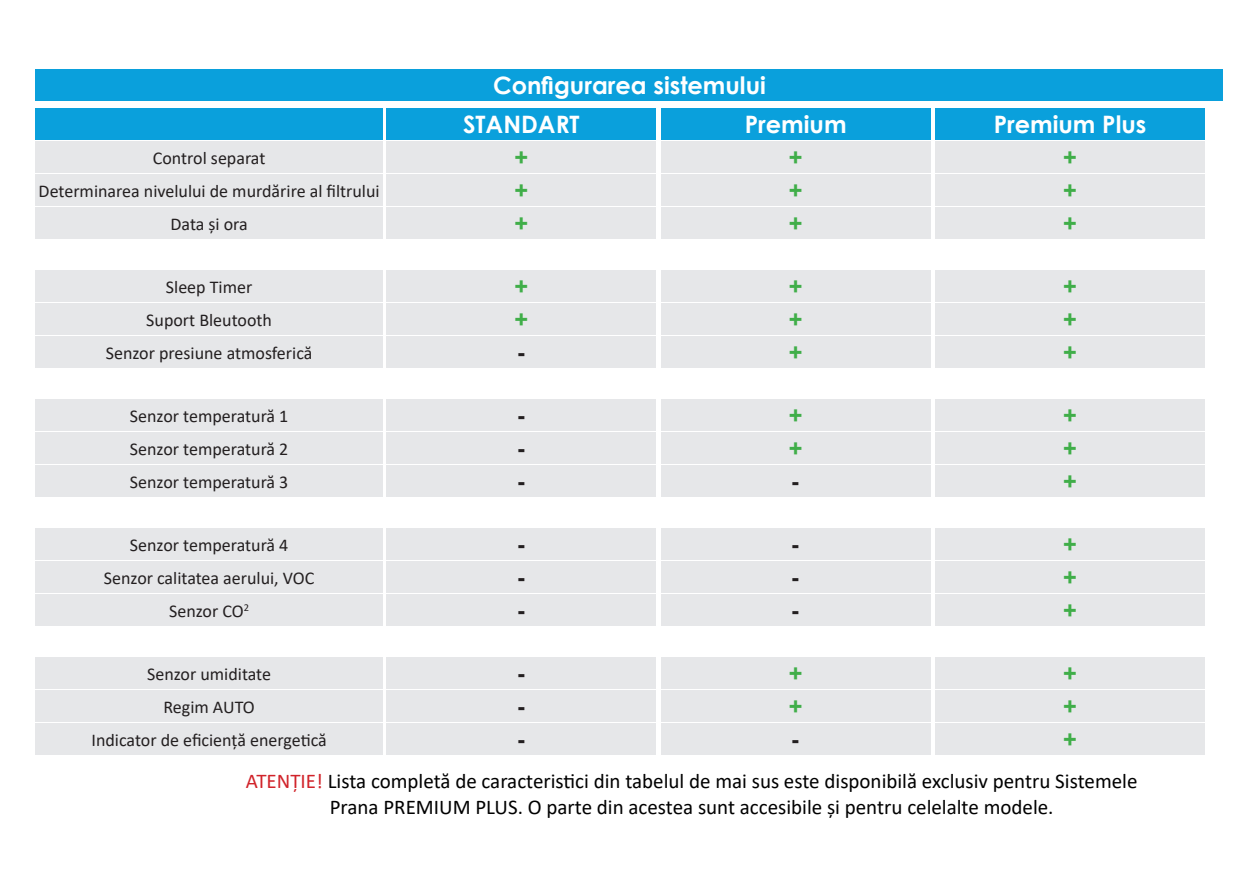
<style>
.page{position:relative;width:1259px;height:893px;background:#fff}
.page>*{position:absolute;margin:0;border:0;box-sizing:border-box;transform-origin:0 0}
.t1{font:700 24px "Century Gothic";color:#fff}
.t2{font:700 24px/33px "Century Gothic";color:#40ae49;text-align:justify}
.t3{font:700 24px "Century Gothic";color:#231f20}
.t4{font:21px/25.2px "Calibri";color:#000;text-align:center}
.t5{font:18px/33px "Calibri";color:#231f20;text-align:center}
.s1{color:#d1232a}
</style>
<div class="page">
<div style="left:36px;top:69px;width:1187px;height:31px;background:#0aa0dc"></div>
<div style="left:36px;top:141px;width:347px;height:31px;background:#e6e7e9"></div>
<div style="left:36px;top:399px;width:347px;height:31px;background:#e6e7e9"></div>
<div style="left:36px;top:432px;width:347px;height:31px;background:#e6e7e9"></div>
<div style="left:36px;top:465px;width:347px;height:31px;background:#e6e7e9"></div>
<div style="left:36px;top:528px;width:347px;height:31px;background:#e6e7e9"></div>
<div style="left:36px;top:174px;width:347px;height:31px;background:#e6e7e9"></div>
<div style="left:36px;top:207px;width:347px;height:31px;background:#e6e7e9"></div>
<div style="left:36px;top:270px;width:347px;height:31px;background:#e6e7e9"></div>
<div style="left:36px;top:303px;width:347px;height:31px;background:#e6e7e9"></div>
<div style="left:36px;top:336px;width:347px;height:31px;background:#e6e7e9"></div>
<div style="left:36px;top:561px;width:347px;height:31px;background:#e6e7e9"></div>
<div style="left:36px;top:594px;width:347px;height:31px;background:#e6e7e9"></div>
<div style="left:36px;top:657px;width:347px;height:31px;background:#e6e7e9"></div>
<div style="left:36px;top:690px;width:347px;height:31px;background:#e6e7e9"></div>
<div style="left:36px;top:723px;width:347px;height:31px;background:#e6e7e9"></div>
<div style="left:36px;top:108px;width:347px;height:31px;background:#0aa0dc"></div>
<div style="left:661px;top:399px;width:269px;height:31px;background:#e6e7e9"></div>
<div style="left:387px;top:399px;width:269px;height:31px;background:#e6e7e9"></div>
<div style="left:935px;top:141px;width:269px;height:31px;background:#e6e7e9"></div>
<div style="left:935px;top:174px;width:269px;height:31px;background:#e6e7e9"></div>
<div style="left:935px;top:207px;width:269px;height:31px;background:#e6e7e9"></div>
<div style="left:935px;top:270px;width:269px;height:31px;background:#e6e7e9"></div>
<div style="left:935px;top:303px;width:269px;height:31px;background:#e6e7e9"></div>
<div style="left:935px;top:336px;width:269px;height:31px;background:#e6e7e9"></div>
<div style="left:661px;top:141px;width:269px;height:31px;background:#e6e7e9"></div>
<div style="left:387px;top:141px;width:269px;height:31px;background:#e6e7e9"></div>
<div style="left:661px;top:174px;width:269px;height:31px;background:#e6e7e9"></div>
<div style="left:387px;top:174px;width:269px;height:31px;background:#e6e7e9"></div>
<div style="left:661px;top:207px;width:269px;height:31px;background:#e6e7e9"></div>
<div style="left:387px;top:207px;width:269px;height:31px;background:#e6e7e9"></div>
<div style="left:661px;top:270px;width:269px;height:31px;background:#e6e7e9"></div>
<div style="left:387px;top:270px;width:269px;height:31px;background:#e6e7e9"></div>
<div style="left:661px;top:303px;width:269px;height:31px;background:#e6e7e9"></div>
<div style="left:387px;top:303px;width:269px;height:31px;background:#e6e7e9"></div>
<div style="left:661px;top:336px;width:269px;height:31px;background:#e6e7e9"></div>
<div style="left:387px;top:336px;width:269px;height:31px;background:#e6e7e9"></div>
<div style="left:935px;top:399px;width:269px;height:31px;background:#e6e7e9"></div>
<div style="left:935px;top:432px;width:269px;height:31px;background:#e6e7e9"></div>
<div style="left:935px;top:465px;width:269px;height:31px;background:#e6e7e9"></div>
<div style="left:935px;top:528px;width:269px;height:31px;background:#e6e7e9"></div>
<div style="left:935px;top:561px;width:269px;height:31px;background:#e6e7e9"></div>
<div style="left:935px;top:594px;width:269px;height:31px;background:#e6e7e9"></div>
<div style="left:935px;top:657px;width:269px;height:31px;background:#e6e7e9"></div>
<div style="left:935px;top:690px;width:269px;height:31px;background:#e6e7e9"></div>
<div style="left:935px;top:723px;width:269px;height:31px;background:#e6e7e9"></div>
<div style="left:661px;top:432px;width:269px;height:31px;background:#e6e7e9"></div>
<div style="left:387px;top:432px;width:269px;height:31px;background:#e6e7e9"></div>
<div style="left:661px;top:465px;width:269px;height:31px;background:#e6e7e9"></div>
<div style="left:387px;top:465px;width:269px;height:31px;background:#e6e7e9"></div>
<div style="left:661px;top:528px;width:269px;height:31px;background:#e6e7e9"></div>
<div style="left:387px;top:528px;width:269px;height:31px;background:#e6e7e9"></div>
<div style="left:661px;top:561px;width:269px;height:31px;background:#e6e7e9"></div>
<div style="left:387px;top:561px;width:269px;height:31px;background:#e6e7e9"></div>
<div style="left:661px;top:594px;width:269px;height:31px;background:#e6e7e9"></div>
<div style="left:387px;top:594px;width:269px;height:31px;background:#e6e7e9"></div>
<div style="left:661px;top:657px;width:269px;height:31px;background:#e6e7e9"></div>
<div style="left:387px;top:657px;width:269px;height:31px;background:#e6e7e9"></div>
<div style="left:661px;top:690px;width:269px;height:31px;background:#e6e7e9"></div>
<div style="left:387px;top:690px;width:269px;height:31px;background:#e6e7e9"></div>
<div style="left:661px;top:723px;width:269px;height:31px;background:#e6e7e9"></div>
<div style="left:387px;top:723px;width:269px;height:31px;background:#e6e7e9"></div>
<div style="left:661px;top:108px;width:269px;height:31px;background:#0aa0dc"></div>
<div style="left:387px;top:108px;width:269px;height:31px;background:#0aa0dc"></div>
<div style="left:935px;top:108px;width:269px;height:31px;background:#0aa0dc"></div>
<h1 class="t1" style="left:493px;top:67px;width:274px">Configurarea sistemului</h1>
<p class="t5" style="left:153px;top:143px;width:114px">Control separat</p>
<p class="t5" style="left:39px;top:175px;width:342px">Determinarea nivelului de murdărire al filtrului<br>Data și ora</p>
<p class="t5" style="left:106px;top:271px;width:208px">Sleep Timer<br>Suport Bleutooth<br>Senzor presiune atmosferică</p>
<p class="t5" style="left:130px;top:400px;width:160px;text-align:justify">Senzor temperatură 1<br>Senzor temperatură 2<br>Senzor temperatură 3</p>
<p class="t5" style="left:130px;top:529px;width:160px">Senzor temperatură 4</p>
<p class="t5" style="left:104px;top:562px;width:212px">Senzor calitatea aerului, VOC<br>Senzor CO<sup>2</sup></p>
<h1 class="t1" style="left:463px;top:111px;width:118px">STANDART</h1>
<h1 class="t1" style="left:993px;top:111px;width:154px">Premium Plus</h1>
<h1 class="t1" style="left:745px;top:111px;width:103px">Premium</h1>
<h1 class="t2" style="left:514px;top:141px;width:16px">+</h1>
<h1 class="t2" style="left:788px;top:141px;width:16px">+</h1>
<h1 class="t2" style="left:514px;top:174px;width:16px">+</h1>
<h1 class="t2" style="left:788px;top:174px;width:16px">+</h1>
<h1 class="t2" style="left:514px;top:207px;width:16px">+</h1>
<h1 class="t2" style="left:788px;top:207px;width:16px">+</h1>
<h1 class="t2" style="left:514px;top:270px;width:16px">+</h1>
<h1 class="t2" style="left:788px;top:270px;width:16px">+</h1>
<h1 class="t2" style="left:514px;top:303px;width:16px">+</h1>
<h1 class="t3" style="left:516px;top:339px;width:12px">-</h1>
<h1 class="t2" style="left:788px;top:336px;width:16px">+</h1>
<h1 class="t2" style="left:788px;top:303px;width:16px">+</h1>
<h1 class="t3" style="left:516px;top:402px;width:12px">-</h1>
<h1 class="t2" style="left:788px;top:399px;width:16px">+</h1>
<h1 class="t3" style="left:516px;top:435px;width:12px">-</h1>
<h1 class="t2" style="left:788px;top:432px;width:16px">+</h1>
<h1 class="t3" style="left:790px;top:468px;width:12px">-</h1>
<h1 class="t3" style="left:516px;top:468px;width:12px">-</h1>
<h1 class="t3" style="left:516px;top:531px;width:12px">-</h1>
<h1 class="t3" style="left:790px;top:531px;width:12px">-</h1>
<h1 class="t3" style="left:516px;top:564px;width:12px">-</h1>
<h1 class="t3" style="left:790px;top:564px;width:12px">-</h1>
<h1 class="t3" style="left:516px;top:597px;width:12px">-</h1>
<h1 class="t3" style="left:790px;top:597px;width:12px">-</h1>
<h1 class="t2" style="left:1063px;top:141px;width:16px">+ + +</h1>
<h1 class="t2" style="left:1063px;top:270px;width:16px">+ + +</h1>
<h1 class="t2" style="left:1063px;top:399px;width:16px">+</h1>
<h1 class="t2" style="left:1063px;top:432px;width:16px">+ +</h1>
<h1 class="t2" style="left:1063px;top:528px;width:16px">+ + +</h1>
<h1 class="t2" style="left:1063px;top:657px;width:16px">+ + +</h1>
<h1 class="t3" style="left:516px;top:660px;width:12px">-</h1>
<h1 class="t2" style="left:788px;top:657px;width:16px">+</h1>
<h1 class="t3" style="left:516px;top:693px;width:12px">-</h1>
<h1 class="t2" style="left:788px;top:690px;width:16px">+</h1>
<h1 class="t3" style="left:790px;top:726px;width:12px">-</h1>
<p class="t5" style="left:92px;top:659px;width:237px">Senzor umiditate<br>Regim AUTO<br>Indicator de eficiență energetică</p>
<p class="t4" style="left:246px;top:770px;width:893px"><span class="s1">ATENȚIE!</span> Lista completă de caracteristici din tabelul de mai sus este disponibilă exclusiv pentru Sistemele<br>Prana PREMIUM PLUS. O parte din acestea sunt accesibile și pentru celelalte modele.</p>
<h1 class="t3" style="left:516px;top:726px;width:12px">-</h1>
</div>
